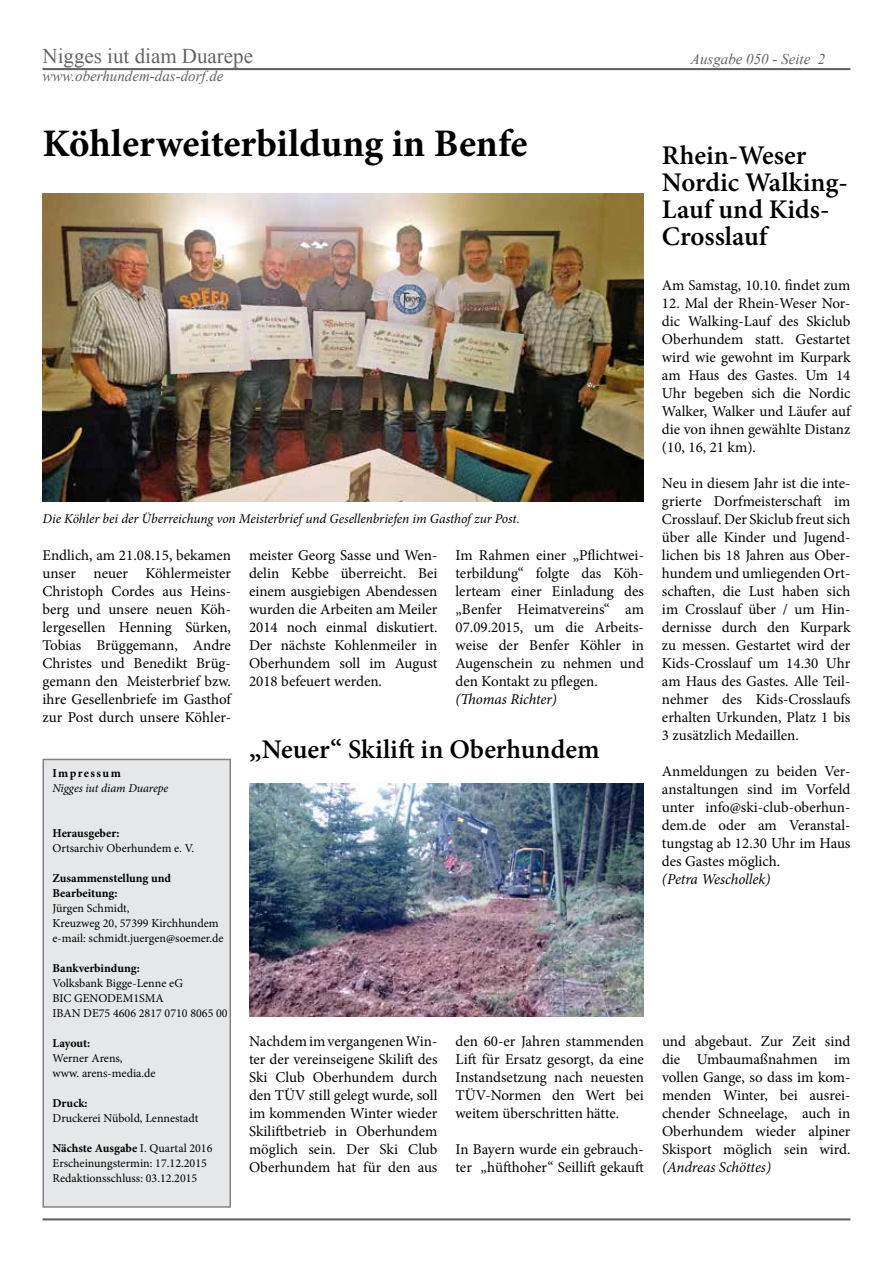
<style>
.page{position:relative;width:893px;height:1263px;background:#fff}
.page>*{position:absolute;margin:0;border:0;box-sizing:border-box;transform-origin:0 0}
.t1{font:700 39px "Minion Pro";letter-spacing:-.005em;color:#000}
.t2{font:600 27px/27px "Minion Pro";color:#000}
.t3{font:21px "Times New Roman";color:#616367}
.t4{font:15px/18px "Minion Pro";color:#000;text-align:justify}
.t5{font:italic 15px "Minion Pro";letter-spacing:-.01em;color:#000}
.t6{font:italic 15px "Times New Roman";color:#616367}
.t7{font:italic 13.5px "Minion Pro";letter-spacing:-.005em;color:#000}
.t8{font:12px/15px "Minion Pro";color:#000}
.t9{font:700 12px/15px "Minion Pro";color:#000}
.t10{font:italic 12px "Minion Pro";letter-spacing:-.01em;color:#000}
.t11{font:700 12px "Minion Pro";letter-spacing:.115em;color:#000}
.s1{font-weight:700}
</style>
<div class="page">
<hr style="left:43px;top:68px;width:807px;height:2px;background:#616367">
<hr style="left:43px;top:1218px;width:807px;height:2px;background:#616367">
<div style="left:43px;top:759px;width:187px;height:448px;background:#e6e7e8"></div>
<div style="left:43px;top:759px;width:188px;height:449px;border:2px solid #808285"></div>
<img style="left:43px;top:193px;width:601px;height:309px">
<img style="left:249px;top:783px;width:395px;height:233px">
<h3 class="t3" style="left:43px;top:42px;width:212px">Nigges iut diam Duarepe</h3>
<p class="t6" style="left:691px;top:49px;width:136px">Ausgabe 050 - Seite 2</p>
<p class="t6" style="left:43px;top:66px;width:183px">www.oberhundem-das-dorf.de</p>
<h1 class="t1" style="left:43px;top:116px;width:486px">Köhlerweiterbildung in Benfe</h1>
<p class="t7" style="left:43px;top:510px;width:479px">Die Köhler bei der Überreichung von Meisterbrief und Gesellenbriefen im Gasthof zur Post.</p>
<p class="t4" style="left:43px;top:546px;width:190px">Endlich, am 21.08.15, bekamen unser neuer Köhlermeister Christoph Cordes aus Heins&shy;berg und unsere neuen Köh&shy;lergesellen Henning Sürken, Tobias Brüggemann, Andre Christes und Benedikt Brüg&shy;gemann den Meisterbrief bzw. ihre Gesellenbriefe im Gasthof zur Post durch unsere Köhler-</p>
<p class="t4" style="left:249px;top:546px;width:190px">meister Georg Sasse und Wen&shy;delin Kebbe überreicht. Bei einem ausgiebigen Abendessen wurden die Arbeiten am Meiler 2014 noch einmal diskutiert.<br>Der nächste Kohlenmeiler in Oberhundem soll im August 2018 befeuert werden.</p>
<p class="t4" style="left:455px;top:546px;width:190px">Im Rahmen einer „Pflichtwei&shy;terbildung“ folgte das Köh&shy;lerteam einer Einladung des „Benfer Heimatvereins“ am 07.09.2015, um die Arbeits&shy;weise der Benfer Köhler in Augenschein zu nehmen und den Kontakt zu pflegen.</p>
<p class="t5" style="left:455px;top:689px;width:103px">(Thomas Richter)</p>
<p class="t11" style="left:53px;top:765px;width:70px">Impressum</p>
<p class="t10" style="left:53px;top:780px;width:117px">Nigges iut diam Duarepe</p>
<p class="t9" style="left:53px;top:826px;width:69px">Herausgeber:</p>
<p class="t8" style="left:53px;top:841px;width:143px">Ortsarchiv Oberhundem e. V.</p>
<p class="t9" style="left:53px;top:871px;width:120px">Zusammenstellung und<br>Bearbeitung:</p>
<p class="t8" style="left:53px;top:901px;width:173px">Jürgen Schmidt,<br>Kreuzweg 20, 57399 Kirchhundem e-mail: schmidt.juergen@soemer.de</p>
<p class="t9" style="left:53px;top:961px;width:89px">Bankverbindung:</p>
<p class="t8" style="left:53px;top:976px;width:177px">Volksbank Bigge-Lenne eG<br>BIC GENODEM1SMA<br>IBAN DE75 4606 2817 0710 8065 00</p>
<p class="t9" style="left:53px;top:1036px;width:39px">Layout:</p>
<p class="t8" style="left:53px;top:1051px;width:105px">Werner Arens,<br>www. arens-media.de</p>
<p class="t9" style="left:53px;top:1096px;width:37px">Druck:</p>
<p class="t8" style="left:53px;top:1111px;width:147px">Druckerei Nübold, Lennestadt</p>
<p class="t8" style="left:53px;top:1141px;width:161px"><span class="s1">Nächste Ausgabe</span> I. Quartal 2016<br>Erscheinungstermin: 17.12.2015<br>Redaktionsschluss: 03.12.2015</p>
<h2 class="t2" style="left:249px;top:735px;width:352px">„Neuer“ Skilift in Oberhundem</h2>
<p class="t4" style="left:249px;top:1032px;width:190px">Nachdem im vergangenen Win&shy;ter der vereinseigene Skilift des Ski Club Oberhundem durch den TÜV still gelegt wurde, soll im kommenden Winter wieder Skiliftbetrieb in Oberhundem möglich sein. Der Ski Club Oberhundem hat für den aus</p>
<p class="t4" style="left:455px;top:1032px;width:190px">den 60-er Jahren stammenden Lift für Ersatz gesorgt, da eine Instandsetzung nach neuesten TÜV-Normen den Wert bei weitem überschritten hätte.</p>
<p class="t4" style="left:455px;top:1140px;width:190px">In Bayern wurde ein gebrauch&shy;ter „hüfthoher“ Seillift gekauft</p>
<h2 class="t2" style="left:662px;top:141px;width:187px">Rhein-Weser<br>Nordic Walking-<br>Lauf und Kids-<br>Crosslauf</h2>
<p class="t4" style="left:662px;top:276px;width:190px">Am Samstag, 10.10. findet zum</p>
<p class="t4" style="left:662px;top:294px;width:190px">12. Mal der Rhein-Weser Nor&shy;dic Walking-Lauf des Skiclub Oberhundem statt. Gestartet wird wie gewohnt im Kurpark am Haus des Gastes. Um 14<br>Uhr begeben sich die Nordic Walker, Walker und Läufer auf die von ihnen gewählte Distanz (10, 16, 21 km).</p>
<p class="t4" style="left:662px;top:474px;width:190px">Neu in diesem Jahr ist die inte&shy;grierte Dorfmeisterschaft im Crosslauf. Der Skiclub freut sich über alle Kinder und Jugend&shy;lichen bis 18 Jahren aus Ober&shy;hundem und umliegenden Ort&shy;schaften, die Lust haben sich im Crosslauf über / um Hin&shy;dernisse durch den Kurpark zu messen. Gestartet wird der Kids-Crosslauf um 14.30 Uhr am Haus des Gastes. Alle Teil&shy;nehmer des Kids-Crosslaufs erhalten Urkunden, Platz 1 bis 3 zusätzlich Medaillen.</p>
<p class="t4" style="left:662px;top:762px;width:190px">Anmeldungen zu beiden Ver&shy;anstaltungen sind im Vorfeld unter info@ski-club-oberhun&shy;dem.de oder am Veranstal&shy;tungstag ab 12.30 Uhr im Haus des Gastes möglich.</p>
<p class="t5" style="left:662px;top:869px;width:110px">(Petra Weschollek)</p>
<p class="t4" style="left:662px;top:1032px;width:190px">und abgebaut. Zur Zeit sind die Umbaumaßnahmen im vollen Gange, so dass im kom&shy;menden Winter, bei ausrei&shy;chender Schneelage, auch in Oberhundem wieder alpiner Skisport möglich sein wird.</p>
<p class="t5" style="left:662px;top:1157px;width:110px">(Andreas Schöttes)</p>
</div>
